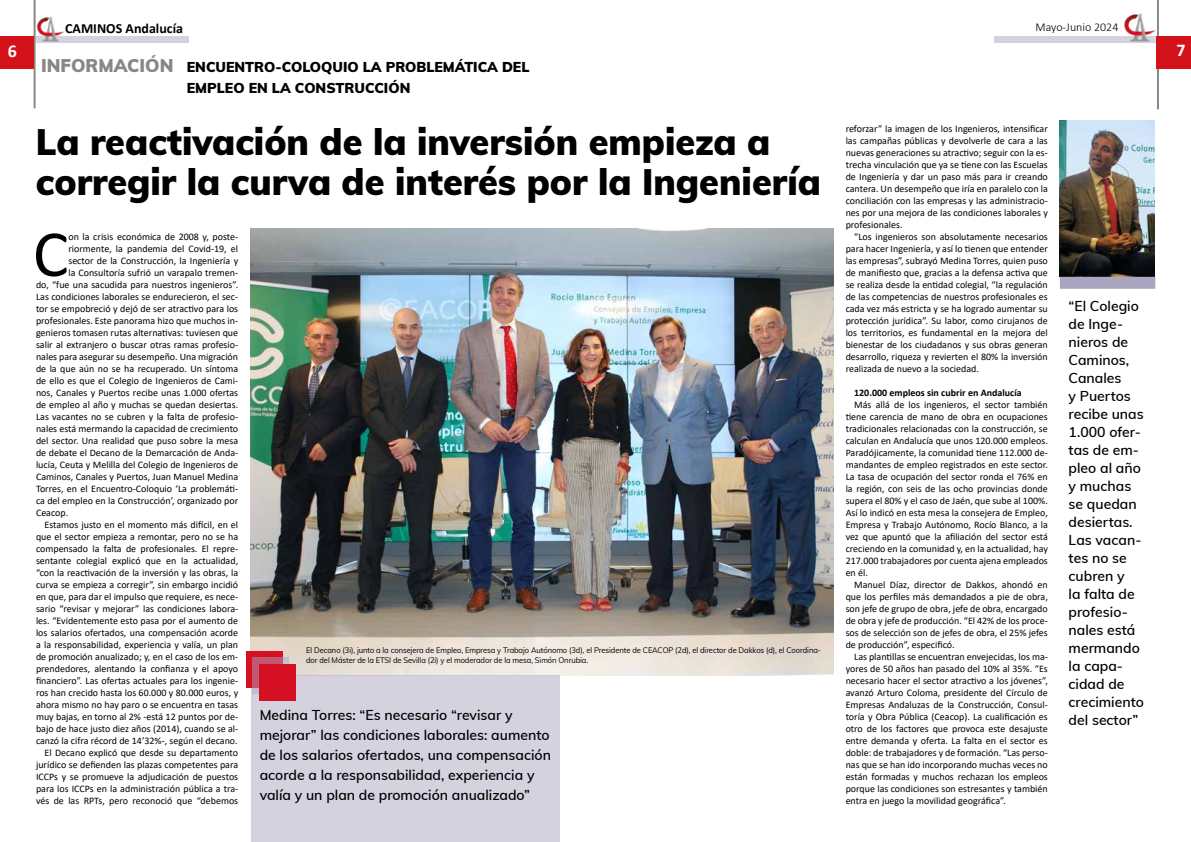
<style>
.page{position:relative;width:1191px;height:842px;background:#fff}
.page>*{position:absolute;margin:0;border:0;box-sizing:border-box;transform-origin:0 0}
.t1{font:66.7px "Calibri";color:#000}
.t2{font:900 36px/40px "Muli";color:#000}
.t3{font:700 18px "Calibri";color:#fff}
.t4{font:600 14px/18px "Muli";color:#000}
.t5{font:900 14px/21px "Muli";color:#000}
.t6{font:700 14px "Calibri";color:#000}
.t7{font:300 12px "Calibri";color:#000}
.t8{font:10px/12px "Calibri";color:#000;text-align:justify}
.t9{font:700 10px "Calibri";color:#000}
.t10{font:8px/10px "Muli";letter-spacing:-.01em;color:#000;scale:.95 1}
.s1{font-size:18px;color:#878789}
</style>
<div class="page">
<hr style="left:34px;top:0;width:2px;height:108px;background:#898889">
<div style="left:35px;top:36px;width:154px;height:7px;background:#d5d2e0"></div>
<img style="left:35px;top:14px;width:29px;height:30px">
<div style="left:0;top:36px;width:34px;height:32px;background:#d3121a"></div>
<div style="left:994px;top:36px;width:163px;height:7px;background:#d5d2e0"></div>
<hr style="left:1157px;top:0;width:2px;height:109px;background:#898889">
<img style="left:1124px;top:13px;width:33px;height:30px">
<div style="left:1157px;top:36px;width:34px;height:33px;background:#d3121a"></div>
<img style="left:250px;top:228px;width:583px;height:447px">
<div style="left:251px;top:675px;width:308px;height:167px;background:#d5d2e0"></div>
<div style="left:246px;top:651px;width:36px;height:36px;background:#d51022"></div>
<svg style="left:252px;top:657px;width:36px;height:36px"></svg>
<div style="left:259px;top:664px;width:36px;height:36px;background:#d51022"></div>
<img style="left:1059px;top:121px;width:96px;height:156px">
<div style="left:1059px;top:277px;width:96px;height:12px;background:#aaa6c2"></div>
<h3 class="t3" style="left:8px;top:38px;width:11px">6</h3>
<h3 class="t6" style="left:65px;top:18px;width:119px">CAMINOS Andalucía</h3>
<h3 class="t5" style="left:187px;top:56px;width:344px;text-indent:-146px"><span class="s1">INFORMACIÓN</span> ENCUENTRO-COLOQUIO LA PROBLEMÁTICA DEL<br>EMPLEO EN LA CONSTRUCCIÓN</h3>
<h2 class="t2" style="left:36px;top:121px;width:786px">La reactivación de la inversión empieza a corregir la curva de interés por la Ingeniería</h2>
<h1 class="t1" style="left:33px;top:208px;width:37px">C</h1>
<p class="t8" style="left:68px;top:230px;width:171px">on la crisis económica de 2008 y, poste-</p>
<p class="t8" style="left:68px;top:242px;width:171px">riormente, la pandemia del Covid-19, el</p>
<p class="t8" style="left:68px;top:254px;width:171px">sector de la Construcción, la Ingeniería y</p>
<p class="t8" style="left:68px;top:266px;width:171px">la Consultoría sufrió un varapalo tremen-</p>
<p class="t8" style="left:36px;top:278px;width:204px">do, “fue una sacudida para nuestros ingenieros”.</p>
<p class="t8" style="left:36px;top:290px;width:204px">Las condiciones laborales se endurecieron, el sec-</p>
<p class="t8" style="left:36px;top:302px;width:204px">tor se empobreció y dejó de ser atractivo para los</p>
<p class="t8" style="left:36px;top:314px;width:204px">profesionales. Este panorama hizo que muchos in-</p>
<p class="t8" style="left:36px;top:326px;width:204px">genieros tomasen rutas alternativas: tuviesen que</p>
<p class="t8" style="left:36px;top:338px;width:204px">salir al extranjero o buscar otras ramas profesio-</p>
<p class="t8" style="left:36px;top:350px;width:204px">nales para asegurar su desempeño. Una migración</p>
<p class="t8" style="left:36px;top:362px;width:204px">de la que aún no se ha recuperado. Un síntoma</p>
<p class="t8" style="left:36px;top:374px;width:204px">de ello es que el Colegio de Ingenieros de Cami-</p>
<p class="t8" style="left:36px;top:386px;width:204px">nos, Canales y Puertos recibe unas 1.000 ofertas</p>
<p class="t8" style="left:36px;top:398px;width:204px">de empleo al año y muchas se quedan desiertas.</p>
<p class="t8" style="left:36px;top:410px;width:204px">Las vacantes no se cubren y la falta de profesio-</p>
<p class="t8" style="left:36px;top:422px;width:204px">nales está mermando la capacidad de crecimiento</p>
<p class="t8" style="left:36px;top:434px;width:204px">del sector. Una realidad que puso sobre la mesa</p>
<p class="t8" style="left:36px;top:446px;width:204px">de debate el Decano de la Demarcación de Anda-</p>
<p class="t8" style="left:36px;top:458px;width:204px">lucía, Ceuta y Melilla del Colegio de Ingenieros de</p>
<p class="t8" style="left:36px;top:470px;width:204px">Caminos, Canales y Puertos, Juan Manuel Medina</p>
<p class="t8" style="left:36px;top:482px;width:204px">Torres, en el Encuentro-Coloquio ‘La problemáti-</p>
<p class="t8" style="left:36px;top:494px;width:204px">ca del empleo en la Construcción’, organizado por</p>
<p class="t8" style="left:36px;top:506px;width:34px">Ceacop.</p>
<p class="t8" style="left:45px;top:518px;width:195px">Estamos justo en el momento más difícil, en el</p>
<p class="t8" style="left:36px;top:530px;width:204px">que el sector empieza a remontar, pero no se ha</p>
<p class="t8" style="left:36px;top:542px;width:204px">compensado la falta de profesionales. El repre-</p>
<p class="t8" style="left:36px;top:554px;width:204px">sentante colegial explicó que en la actualidad,</p>
<p class="t8" style="left:36px;top:566px;width:204px">“con la reactivación de la inversión y las obras, la</p>
<p class="t8" style="left:36px;top:578px;width:204px">curva se empieza a corregir”, sin embargo incidió</p>
<p class="t8" style="left:36px;top:590px;width:204px">en que, para dar el impulso que requiere, es nece-</p>
<p class="t8" style="left:36px;top:602px;width:204px">sario “revisar y mejorar” las condiciones labora-</p>
<p class="t8" style="left:36px;top:614px;width:204px">les. “Evidentemente esto pasa por el aumento de</p>
<p class="t8" style="left:36px;top:626px;width:204px">los salarios ofertados, una compensación acorde</p>
<p class="t8" style="left:36px;top:638px;width:204px">a la responsabilidad, experiencia y valía, un plan</p>
<p class="t8" style="left:36px;top:650px;width:204px">de promoción anualizado; y, en el caso de los em-</p>
<p class="t8" style="left:36px;top:662px;width:204px">prendedores, alentando la confianza y el apoyo</p>
<p class="t8" style="left:36px;top:674px;width:204px">financiero”. Las ofertas actuales para los ingenie-</p>
<p class="t8" style="left:36px;top:686px;width:204px">ros han crecido hasta los 60.000 y 80.000 euros, y</p>
<p class="t8" style="left:36px;top:698px;width:204px">ahora mismo no hay paro o se encuentra en tasas</p>
<p class="t8" style="left:36px;top:710px;width:204px">muy bajas, en torno al 2% -está 12 puntos por de-</p>
<p class="t8" style="left:36px;top:722px;width:204px">bajo de hace justo diez años (2014), cuando se al-</p>
<p class="t8" style="left:36px;top:734px;width:203px">canzó la cifra récord de 14’32%-, según el decano.</p>
<p class="t8" style="left:45px;top:746px;width:195px">El Decano explicó que desde su departamento</p>
<p class="t8" style="left:36px;top:758px;width:204px">jurídico se defienden las plazas competentes para</p>
<p class="t8" style="left:36px;top:770px;width:204px">ICCPs y se promueve la adjudicación de puestos</p>
<p class="t8" style="left:36px;top:782px;width:204px">para los ICCPs en la administración pública a tra-</p>
<p class="t8" style="left:36px;top:794px;width:204px">vés de las RPTs, pero reconoció que “debemos</p>
<p class="t10" style="left:306px;top:644px;width:543px">El Decano (3i), junto a la consejera de Empleo, Empresa y Trabajo Autónomo (3d), el Presidente de CEACOP (2d), el director de Dakkos (d), el Coordina&shy;dor del Máster de la ETSI de Sevilla (2i) y el moderador de la mesa, Simón Onrubia.</p>
<h3 class="t4" style="left:260px;top:704px;width:293px;line-height:20px">Medina Torres: “Es necesario “revisar y mejorar” las condiciones laborales: aumento de los salarios ofertados, una compensación acorde a la responsabilidad, experiencia y valía y un plan de promoción anualizado”</h3>
<p class="t7" style="left:1035px;top:20px;width:84px">Mayo-Junio 2024</p>
<p class="t8" style="left:845px;top:122px;width:204px">reforzar” la imagen de los Ingenieros, intensificar las campañas públicas y devolverle de cara a las nuevas generaciones su atractivo; seguir con la es&shy;trecha vinculación que ya se tiene con las Escuelas de Ingeniería y dar un paso más para ir creando cantera. Un desempeño que iría en paralelo con la conciliación con las empresas y las administracio&shy;nes por una mejora de las condiciones laborales y profesionales.</p>
<p class="t8" style="left:845px;top:230px;width:204px;text-indent:8px">“Los ingenieros son absolutamente necesarios para hacer Ingeniería, y así lo tienen que entender las empresas”, subrayó Medina Torres, quien puso de manifiesto que, gracias a la defensa activa que se realiza desde la entidad colegial, “la regulación de las competencias de nuestros profesionales es cada vez más estricta y se ha logrado aumentar su protección jurídica”. Su labor, como cirujanos de los territorios, es fundamental en la mejora del bienestar de los ciudadanos y sus obras generan desarrollo, riqueza y revierten el 80% la inversión realizada de nuevo a la sociedad.</p>
<p class="t9" style="left:854px;top:386px;width:169px">120.000 empleos sin cubrir en Andalucía</p>
<p class="t8" style="left:845px;top:398px;width:204px;text-indent:8px">Más allá de los ingenieros, el sector también tiene carencia de mano de obra en ocupaciones tradicionales relacionadas con la construcción, se calculan en Andalucía que unos 120.000 empleos.<br>Paradójicamente, la comunidad tiene 112.000 de&shy;mandantes de empleo registrados en este sector.<br>La tasa de ocupación del sector ronda el 76% en la región, con seis de las ocho provincias donde supera el 80% y el caso de Jaén, que sube al 100%.<br>Así lo indicó en esta mesa la consejera de Empleo, Empresa y Trabajo Autónomo, Rocío Blanco, a la vez que apuntó que la afiliación del sector está creciendo en la comunidad y, en la actualidad, hay 217.000 trabajadores por cuenta ajena empleados en él.</p>
<p class="t8" style="left:845px;top:578px;width:204px;text-indent:8px">Manuel Díaz, director de Dakkos, ahondó en que los perfiles más demandados a pie de obra, son jefe de grupo de obra, jefe de obra, encargado de obra y jefe de producción. “El 42% de los proce&shy;sos de selección son de jefes de obra, el 25% jefes de producción”, especificó.</p>
<p class="t8" style="left:845px;top:650px;width:204px;text-indent:8px">Las plantillas se encuentran envejecidas, los ma&shy;yores de 50 años han pasado del 10% al 35%. “Es necesario hacer el sector atractivo a los jóvenes”, avanzó Arturo Coloma, presidente del Círculo de Empresas Andaluzas de la Construcción, Consul&shy;toría y Obra Pública (Ceacop). La cualificación es otro de los factores que provoca este desajuste entre demanda y oferta. La falta en el sector es doble: de trabajadores y de formación. “Las perso&shy;nas que se han ido incorporando muchas veces no están formadas y muchos rechazan los empleos porque las condiciones son estresantes y también entra en juego la movilidad geográfica”.</p>
<p class="t4" style="left:1068px;top:296px;width:77px">“El Colegio de Inge&shy;nieros de<br>Caminos,<br>Canales<br>y Puertos recibe unas<br>1.000 ofer&shy;tas de em&shy;pleo al año y muchas se quedan desiertas.<br>Las vacan&shy;tes no se cubren y<br>la falta de profesio&shy;nales está mermando la capa&shy;cidad de crecimiento del sector”</p>
<h3 class="t3" style="left:1176px;top:37px;width:11px">7</h3>
</div>
